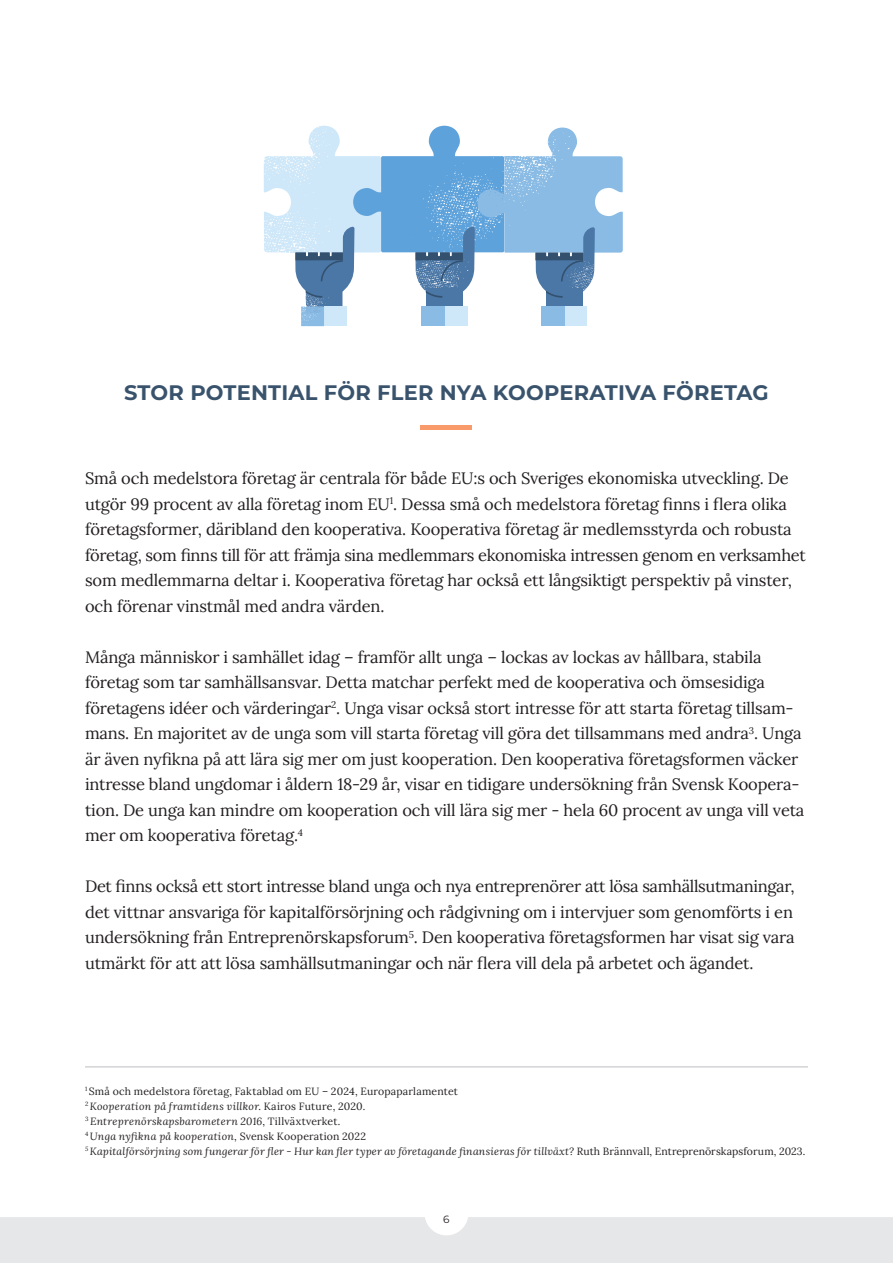
<style>
.page{position:relative;width:893px;height:1263px;background:#fff}
.page>*{position:absolute;margin:0;border:0;box-sizing:border-box;transform-origin:0 0}
.t1{font:700 21px "Montserrat";letter-spacing:.01em;color:#39536d}
.t2{font:16.5px/25.5px "Lora";letter-spacing:-.01em;color:#231f20}
.t3{font:italic 10.5px "Lora";letter-spacing:.025em;color:#231f20}
.t4{font:10.5px "Lora";letter-spacing:.015em;color:#231f20}
.t5{font:10.5px "Montserrat Alternates";color:#231f20}
.s1{font-style:normal}
</style>
<div class="page">
<div style="left:421px;top:425px;width:51px;height:5px;background:#f89a69"></div>
<hr style="left:85px;top:1066px;width:723px;height:1px;background:#bcbdc0">
<div style="left:0;top:1217px;width:893px;height:46px;background:#e6e7e9"></div>
<svg style="left:264px;top:126px;width:359px;height:200px"></svg>
<p class="t1" style="left:124px;top:377px;width:646px">STOR POTENTIAL FÖR FLER NYA KOOPERATIVA FÖRETAG</p>
<p class="t2" style="left:85px;top:464px;width:722px">Små och medelstora företag är centrala för både EU:s och Sveriges ekonomiska utveckling. De utgör 99 procent av alla företag inom EU<sup>1</sup>. Dessa små och medelstora företag finns i flera olika företagsformer, däribland den kooperativa. Kooperativa företag är medlemsstyrda och robusta företag, som finns till för att främja sina medlemmars ekonomiska intressen genom en verksamhet som medlemmarna deltar i. Kooperativa företag har också ett långsiktigt perspektiv på vinster, och förenar vinstmål med andra värden.</p>
<p class="t2" style="left:85px;top:643px;width:678px">Många människor i samhället idag – framför allt unga – lockas av lockas av hållbara, stabila</p>
<p class="t2" style="left:85px;top:668px;width:721px">företag som tar samhällsansvar. Detta matchar perfekt med de kooperativa och ömsesidiga företagens idéer och värderingar<sup>2</sup>. Unga visar också stort intresse för att starta företag tillsam&shy;mans. En majoritet av de unga som vill starta företag vill göra det tillsammans med andra<sup>3</sup>. Unga är även nyfikna på att lära sig mer om just kooperation. Den kooperativa företagsformen väcker intresse bland ungdomar i åldern 18-29 år, visar en tidigare undersökning från Svensk Koopera&shy;tion. De unga kan mindre om kooperation och vill lära sig mer - hela 60 procent av unga vill veta mer om kooperativa företag.<sup>4</sup></p>
<p class="t2" style="left:85px;top:872px;width:711px;text-align:justify">Det finns också ett stort intresse bland unga och nya entreprenörer att lösa samhällsutmaningar, det vittnar ansvariga för kapitalförsörjning och rådgivning om i intervjuer som genomförts i en undersökning från Entreprenörskapsforum<sup>5</sup>. Den kooperativa företagsformen har visat sig vara utmärkt för att att lösa samhällsutmaningar och när flera vill dela på arbetet och ägandet.</p>
<p class="t4" style="left:85px;top:1083px;width:374px"><sup>1</sup> Små och medelstora företag, Faktablad om EU – 2024, Europaparlamentet</p>
<p class="t3" style="left:85px;top:1098px;width:282px"><sup>2</sup> Kooperation på framtidens villkor<span class="s1">. Kairos Future, 2020.</span></p>
<p class="t3" style="left:85px;top:1113px;width:257px"><sup>3</sup> Entreprenörskapsbarometern 2016<span class="s1">, Tillväxtverket.</span></p>
<p class="t3" style="left:85px;top:1128px;width:282px"><sup>4</sup> Unga nyfikna på kooperation<span class="s1">, Svensk Kooperation 2022</span></p>
<p class="t3" style="left:85px;top:1143px;width:722px"><sup>5</sup> Kapitalförsörjning som fungerar för fler - Hur kan fler typer av företagande finansieras för tillväxt? <span class="s1">Ruth Brännvall, Entreprenörskapsforum, 2023.</span></p>
<p class="t5" style="left:443px;top:1212px;width:8px">6</p>
</div>
